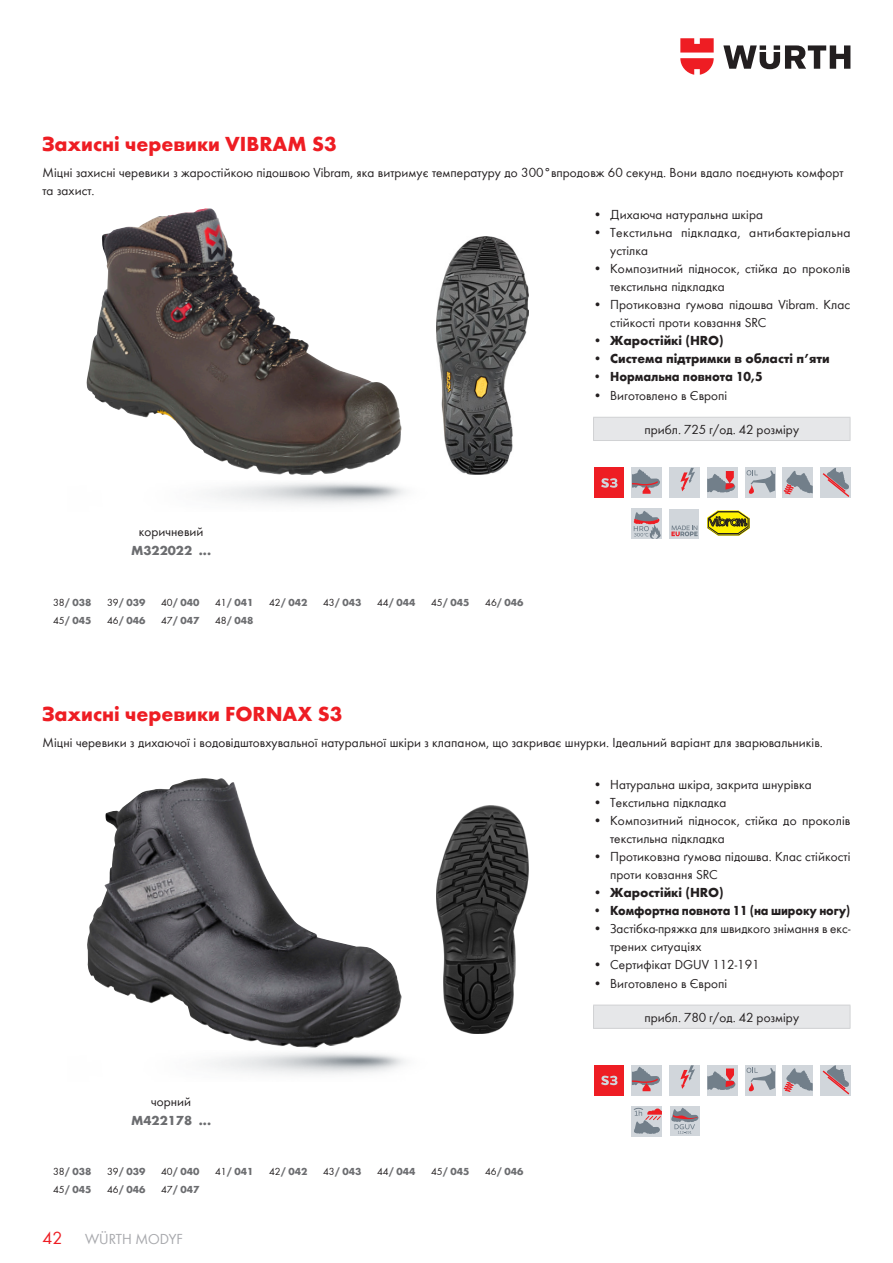
<style>
.page{position:relative;width:893px;height:1263px;background:#fff}
.page>*{position:absolute;margin:0;border:0;box-sizing:border-box;transform-origin:0 0}
.t1{font:700 21px "Wuerth";color:#ee1d23}
.t2{font:18px "Wuerth";color:#ee1d23}
.t3{font:15px "Wuerth";color:#a8a9ad}
.Features_red{font:13.5px/18px "Wuerth";color:#231f20}
.t4{font:700 13.5px "Wuerth";color:#231f20}
.t5{font:700 13.5px "Wuerth";color:#231f20;scale:.93 1}
.text_new_center9{font:13.5px "Wuerth";color:#231f20}
.t6{font:700 13.5px "Wuerth";color:#6c6d70}
.t7{font:700 10.5px "Wuerth";color:#6c6d70}
.s1{font-weight:400;color:#231f20}
</style>
<div class="page">
<svg style="left:723px;top:45px;width:127px;height:24px"></svg>
<svg style="left:680px;top:38px;width:34px;height:37px"></svg>
<div style="left:593px;top:417px;width:257px;height:23px;background:#e6e7e9"></div>
<svg style="left:593px;top:418px;width:1px;height:22px"></svg>
<svg style="left:850px;top:418px;width:1px;height:22px"></svg>
<hr style="left:593px;top:417px;width:257px;height:1px;background:#d1d2d4">
<hr style="left:593px;top:440px;width:257px;height:1px;background:#d1d2d4">
<img style="left:87px;top:208px;width:315px;height:267px">
<img style="left:436px;top:236px;width:93px;height:238px">
<div style="left:632px;top:468px;width:30px;height:30px;background:#d1d6db"></div>
<svg style="left:632px;top:469px;width:28px;height:25px"></svg>
<div style="left:670px;top:468px;width:30px;height:30px;background:#d1d6db"></div>
<svg style="left:680px;top:468px;width:15px;height:23px"></svg>
<div style="left:707px;top:468px;width:30px;height:30px;background:#d1d6db"></div>
<svg style="left:707px;top:471px;width:28px;height:21px"></svg>
<div style="left:745px;top:468px;width:30px;height:30px;background:#d1d6db"></div>
<svg style="left:747px;top:470px;width:28px;height:24px"></svg>
<div style="left:783px;top:468px;width:30px;height:30px;background:#d1d6db"></div>
<svg style="left:783px;top:471px;width:30px;height:24px"></svg>
<div style="left:820px;top:468px;width:30px;height:30px;background:#d1d6db"></div>
<svg style="left:822px;top:468px;width:27px;height:29px"></svg>
<div style="left:594px;top:468px;width:30px;height:30px;background:#ee1d23"></div>
<svg style="left:601px;top:478px;width:16px;height:10px"></svg>
<svg style="left:632px;top:509px;width:30px;height:30px"></svg>
<svg style="left:634px;top:510px;width:27px;height:28px"></svg>
<div style="left:669px;top:509px;width:30px;height:30px;background:#d1d6db"></div>
<svg style="left:671px;top:526px;width:27px;height:10px"></svg>
<svg style="left:707px;top:510px;width:43px;height:26px"></svg>
<div style="left:593px;top:1005px;width:257px;height:23px;background:#e6e7e9"></div>
<svg style="left:593px;top:1006px;width:1px;height:22px"></svg>
<svg style="left:850px;top:1005px;width:1px;height:23px"></svg>
<hr style="left:593px;top:1005px;width:257px;height:1px;background:#d1d2d4">
<hr style="left:593px;top:1028px;width:257px;height:1px;background:#d1d2d4">
<img style="left:87px;top:778px;width:315px;height:270px">
<img style="left:436px;top:806px;width:93px;height:227px">
<div style="left:632px;top:1065px;width:30px;height:30px;background:#d1d6db"></div>
<svg style="left:632px;top:1066px;width:28px;height:25px"></svg>
<div style="left:670px;top:1065px;width:30px;height:30px;background:#d1d6db"></div>
<svg style="left:680px;top:1065px;width:15px;height:24px"></svg>
<div style="left:707px;top:1065px;width:30px;height:30px;background:#d1d6db"></div>
<svg style="left:707px;top:1068px;width:28px;height:22px"></svg>
<div style="left:745px;top:1065px;width:30px;height:30px;background:#d1d6db"></div>
<svg style="left:746px;top:1067px;width:29px;height:25px"></svg>
<div style="left:783px;top:1065px;width:30px;height:30px;background:#d1d6db"></div>
<svg style="left:783px;top:1068px;width:30px;height:24px"></svg>
<div style="left:820px;top:1065px;width:30px;height:30px;background:#d1d6db"></div>
<svg style="left:822px;top:1065px;width:27px;height:29px"></svg>
<div style="left:632px;top:1106px;width:30px;height:30px;background:#d1d6db"></div>
<svg style="left:633px;top:1107px;width:29px;height:27px"></svg>
<div style="left:594px;top:1065px;width:30px;height:30px;background:#ee1d23"></div>
<svg style="left:601px;top:1076px;width:16px;height:9px"></svg>
<div style="left:670px;top:1106px;width:30px;height:30px;background:#d1d6db"></div>
<svg style="left:671px;top:1107px;width:28px;height:27px"></svg>
<p class="t1" style="left:43px;top:129px;width:296px">Захисні черевики VIBRAM S3</p>
<p class="Features_red" style="left:43px;top:163px;width:802px">Міцні захисні черевики з жаростійкою підошвою Vibram, яка витримує температуру до 300°впродовж 60 секунд. Вони вдало поєднують комфорт та захист.</p>
<p class="Features_red" style="left:139px;top:522px;width:66px">коричневий</p>
<p class="t6" style="left:131px;top:540px;width:81px">M322022 ...</p>
<p class="t7" style="left:53px;top:594px;width:40px"><span class="s1">38</span>/ 038</p>
<p class="t7" style="left:107px;top:594px;width:40px"><span class="s1">39</span>/ 039</p>
<p class="t7" style="left:161px;top:594px;width:40px"><span class="s1">40</span>/ 040</p>
<p class="t7" style="left:215px;top:594px;width:40px"><span class="s1">41</span>/ 041</p>
<p class="t7" style="left:269px;top:594px;width:40px"><span class="s1">42</span>/ 042</p>
<p class="t7" style="left:323px;top:594px;width:40px"><span class="s1">43</span>/ 043</p>
<p class="t7" style="left:377px;top:594px;width:40px"><span class="s1">44</span>/ 044</p>
<p class="t7" style="left:431px;top:594px;width:40px"><span class="s1">45</span>/ 045</p>
<p class="t7" style="left:485px;top:594px;width:40px"><span class="s1">46</span>/ 046</p>
<p class="t7" style="left:53px;top:612px;width:40px"><span class="s1">45</span>/ 045</p>
<p class="t7" style="left:107px;top:612px;width:40px"><span class="s1">46</span>/ 046</p>
<p class="t7" style="left:161px;top:612px;width:40px"><span class="s1">47</span>/ 047</p>
<p class="t7" style="left:215px;top:612px;width:40px"><span class="s1">48</span>/ 048</p>
<p class="Features_red" style="left:593px;top:205px;width:172px">• Дихаюча натуральна шкіра</p>
<p class="Features_red" style="left:610px;top:223px;width:242px;text-indent:-17px">• Текстильна підкладка, антибактеріальна устілка</p>
<p class="Features_red" style="left:610px;top:259px;width:242px;text-indent:-17px">• Композитний підносок, стійка до проколів текстильна підкладка</p>
<p class="Features_red" style="left:610px;top:295px;width:242px;text-indent:-17px">• Протиковзна ґумова підошва Vibram. Клас стійкості проти ковзання SRC</p>
<p class="t4" style="left:593px;top:330px;width:132px">• Жаростійкі (HRO)</p>
<p class="t4" style="left:593px;top:348px;width:238px">• Система підтримки в області п’яти</p>
<p class="t5" style="left:593px;top:366px;width:184px">• Нормальна повнота 10,5</p>
<p class="Features_red" style="left:593px;top:386px;width:136px">• Виготовлено в Європі</p>
<p class="text_new_center9" style="left:644px;top:420px;width:156px">прибл. 725 г/од. 42 розміру</p>
<p class="t1" style="left:43px;top:699px;width:301px">Захисні черевики FORNAX S3</p>
<p class="Features_red" style="left:43px;top:732px;width:782px">Міцні черевики з дихаючої і водовідштовхувальної натуральної шкіри з клапаном, що закриває шнурки. Ідеальний варіант для зварювальників.</p>
<p class="Features_red" style="left:151px;top:1092px;width:42px">чорний</p>
<p class="t6" style="left:131px;top:1110px;width:81px">M422178 ...</p>
<p class="t7" style="left:53px;top:1164px;width:40px"><span class="s1">38</span>/ 038</p>
<p class="t7" style="left:107px;top:1164px;width:40px"><span class="s1">39</span>/ 039</p>
<p class="t7" style="left:161px;top:1164px;width:40px"><span class="s1">40</span>/ 040</p>
<p class="t7" style="left:215px;top:1164px;width:40px"><span class="s1">41</span>/ 041</p>
<p class="t7" style="left:269px;top:1164px;width:40px"><span class="s1">42</span>/ 042</p>
<p class="t7" style="left:323px;top:1164px;width:40px"><span class="s1">43</span>/ 043</p>
<p class="t7" style="left:377px;top:1164px;width:40px"><span class="s1">44</span>/ 044</p>
<p class="t7" style="left:431px;top:1164px;width:40px"><span class="s1">45</span>/ 045</p>
<p class="t7" style="left:485px;top:1164px;width:40px"><span class="s1">46</span>/ 046</p>
<p class="t7" style="left:53px;top:1182px;width:40px"><span class="s1">45</span>/ 045</p>
<p class="t7" style="left:107px;top:1182px;width:40px"><span class="s1">46</span>/ 046</p>
<p class="t7" style="left:161px;top:1182px;width:40px"><span class="s1">47</span>/ 047</p>
<h2 class="t2" style="left:43px;top:1225px;width:21px">42</h2>
<p class="t3" style="left:85px;top:1229px;width:99px">WÜRTH MODYF</p>
<p class="Features_red" style="left:593px;top:774px;width:220px">• Натуральна шкіра, закрита шнурівка</p>
<p class="Features_red" style="left:593px;top:792px;width:135px">• Текстильна підкладка</p>
<p class="Features_red" style="left:610px;top:810px;width:242px;text-indent:-17px">• Композитний підносок, стійка до проколів текстильна підкладка</p>
<p class="Features_red" style="left:610px;top:846px;width:242px;text-indent:-17px">• Протиковзна ґумова підошва. Клас стійкості проти ковзання SRC</p>
<p class="t4" style="left:593px;top:882px;width:132px">• Жаростійкі (HRO)</p>
<p class="t5" style="left:593px;top:900px;width:278px">• Комфортна повнота 11 (на широку ногу)</p>
<p class="Features_red" style="left:610px;top:918px;width:242px;text-indent:-17px">• Застібка-пряжка для швидкого знімання в екс&shy;трених ситуаціях</p>
<p class="Features_red" style="left:593px;top:954px;width:168px">• Сертифікат DGUV 112-191</p>
<p class="Features_red" style="left:593px;top:973px;width:136px">• Виготовлено в Європі</p>
<p class="text_new_center9" style="left:644px;top:1008px;width:156px">прибл. 780 г/од. 42 розміру</p>
</div>
